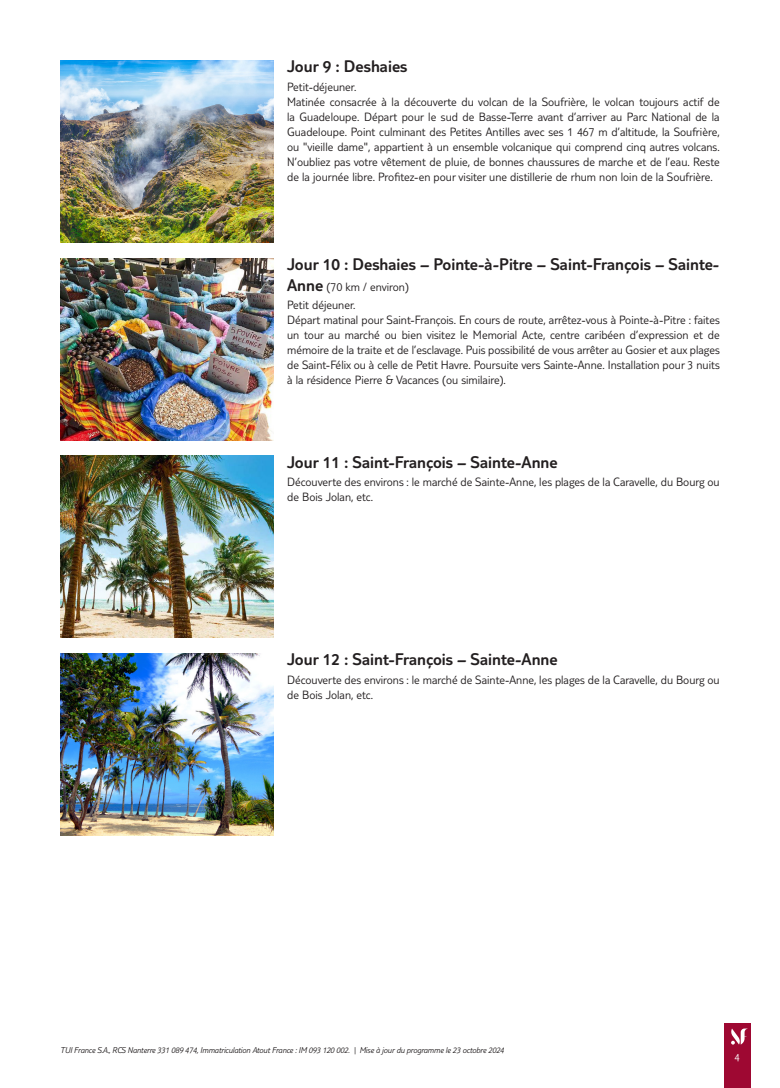
<style>
.page{position:relative;width:780px;height:1088px;background:#fff}
.page>*{position:absolute;margin:0;border:0;box-sizing:border-box;transform-origin:0 0}
.t1{font:300 17.5px "TUI Type";color:#231f20}
.t2{font:300 12.5px/15px "TUI Type";color:#231f20}
.t3{font:300 11.25px "TUI Type";color:#fff}
.t4{font:italic 300 8.75px "TUI Type";letter-spacing:-.02em;color:#231f20}
.s1{font-size:17.5px}
</style>
<div class="page">
<div style="left:724px;top:1023px;width:26px;height:65px;background:#9e0832"></div>
<svg style="left:731px;top:1028px;width:17px;height:16px"></svg>
<img style="left:60px;top:60px;width:213px;height:182px">
<img style="left:60px;top:258px;width:213px;height:182px">
<img style="left:60px;top:456px;width:213px;height:182px">
<img style="left:60px;top:654px;width:213px;height:182px">
<h1 class="t1" style="left:287px;top:56px;width:122px">Jour 9 : Deshaies</h1>
<p class="t2" style="left:287px;top:79px;width:434px">Petit-déjeuner.<br>Matinée consacrée à la découverte du volcan de la Soufrière, le volcan toujours actif de la Guadeloupe. Départ pour le sud de Basse-Terre avant d’arriver au Parc National de la Guadeloupe. Point culminant des Petites Antilles avec ses 1 467 m d’altitude, la Soufrière, ou "vieille dame", appartient à un ensemble volcanique qui comprend cinq autres volcans.<br>N’oubliez pas votre vêtement de pluie, de bonnes chaussures de marche et de l’eau. Reste de la journée libre. Profitez-en pour visiter une distillerie de rhum non loin de la Soufrière.</p>
<h1 class="t1" style="left:287px;top:254px;width:433px">Jour 10 : Deshaies – Pointe-à-Pitre – Saint-François – Sainte-</h1>
<p class="t2" style="left:287px;top:277px;width:123px;line-height:18.5px"><span class="s1">Anne</span> (70 km / environ)<br>Petit déjeuner.</p>
<p class="t2" style="left:287px;top:312px;width:434px;text-align:justify">Départ matinal pour Saint-François. En cours de route, arrêtez-vous à Pointe-à-Pitre : faites un tour au marché ou bien visitez le Memorial Acte, centre caribéen d’expression et de mémoire de la traite et de l’esclavage. Puis possibilité de vous arrêter au Gosier et aux plages de Saint-Félix ou à celle de Petit Havre. Poursuite vers Sainte-Anne. Installation pour 3 nuits à la résidence Pierre &amp; Vacances (ou similaire).</p>
<h1 class="t1" style="left:287px;top:452px;width:272px">Jour 11 : Saint-François – Sainte-Anne</h1>
<p class="t2" style="left:287px;top:474px;width:434px">Découverte des environs : le marché de Sainte-Anne, les plages de la Caravelle, du Bourg ou de Bois Jolan, etc.</p>
<h1 class="t1" style="left:287px;top:649px;width:272px">Jour 12 : Saint-François – Sainte-Anne</h1>
<p class="t2" style="left:287px;top:672px;width:434px">Découverte des environs : le marché de Sainte-Anne, les plages de la Caravelle, du Bourg ou de Bois Jolan, etc.</p>
<p class="t4" style="left:60px;top:1045px;width:445px">TUI France S.A., RCS Nanterre 331 089 474, Immatriculation Atout France : IM 093 120 002. | Mise à jour du programme le 23 octobre 2024</p>
<p class="t3" style="left:734px;top:1050px;width:7px">4</p>
</div>
